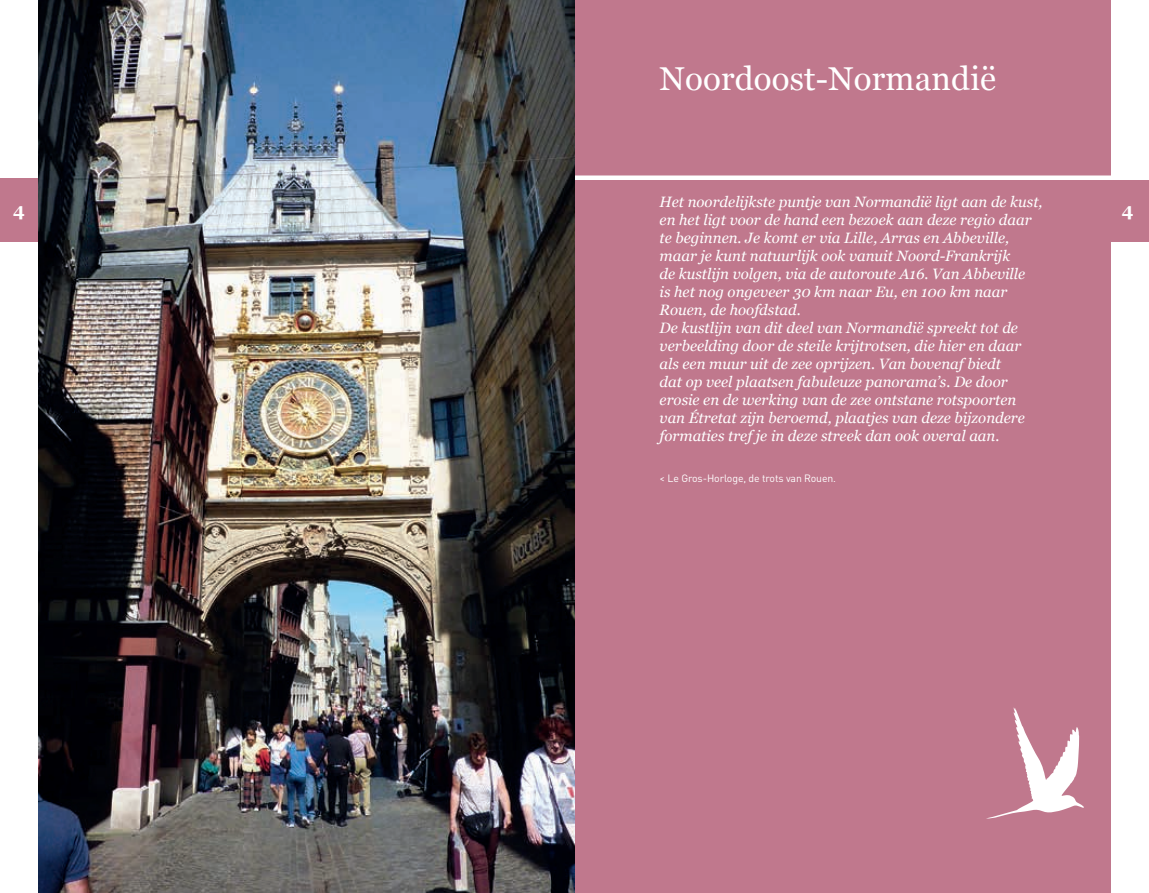
<style>
.page{position:relative;width:1149px;height:893px;background:#fff}
.page>*{position:absolute;margin:0;border:0;box-sizing:border-box;transform-origin:0 0}
.t1{font:33px "Georgia";letter-spacing:.005em;color:#fff}
.t2{font:700 18px "Georgia";color:#fff}
.t3{font:italic 15px/18px "Georgia";color:#fff}
.t4{font:10.5px "DIN Pro";letter-spacing:-.01em;color:#fff}
</style>
<div class="page">
<div style="left:574px;top:0;width:536px;height:893px;background:#c0788d"></div>
<div style="left:1110px;top:179px;width:38px;height:63px;background:#c0788d"></div>
<div style="left:574px;top:175px;width:574px;height:5px;background:#fff"></div>
<div style="left:0;top:179px;width:38px;height:63px;background:#c0788d"></div>
<svg style="left:988px;top:707px;width:95px;height:111px"></svg>
<img style="left:38px;top:0;width:536px;height:893px">
<h1 class="t1" style="left:659px;top:59px;width:338px">Noordoost-Normandië</h1>
<p class="t3" style="left:659px;top:193px;width:384px">Het noordelijkste puntje van Normandië ligt aan de kust, en het ligt voor de hand een bezoek aan deze regio daar te beginnen. Je komt er via Lille, Arras en Abbeville, maar je kunt natuurlijk ook vanuit Noord-Frankrijk<br>de kustlijn volgen, via de autoroute A16. Van Abbeville<br>is het nog ongeveer 30 km naar Eu, en 100 km naar Rouen, de hoofdstad.<br>De kustlijn van dit deel van Normandië spreekt tot de verbeelding door de steile krijtrotsen, die hier en daar als een muur uit de zee oprijzen. Van bovenaf biedt<br>dat op veel plaatsen fabuleuze panorama’s. De door erosie en de werking van de zee ontstane rotspoorten van Étretat zijn beroemd, plaatjes van deze bijzondere formaties tref je in deze streek dan ook overal aan.</p>
<p class="t4" style="left:659px;top:469px;width:178px">&lt; Le Gros-Horloge, de trots van Rouen.</p>
<p class="t2" style="left:13px;top:198px;width:13px">4</p>
<p class="t2" style="left:1121px;top:198px;width:13px">4</p>
</div>
